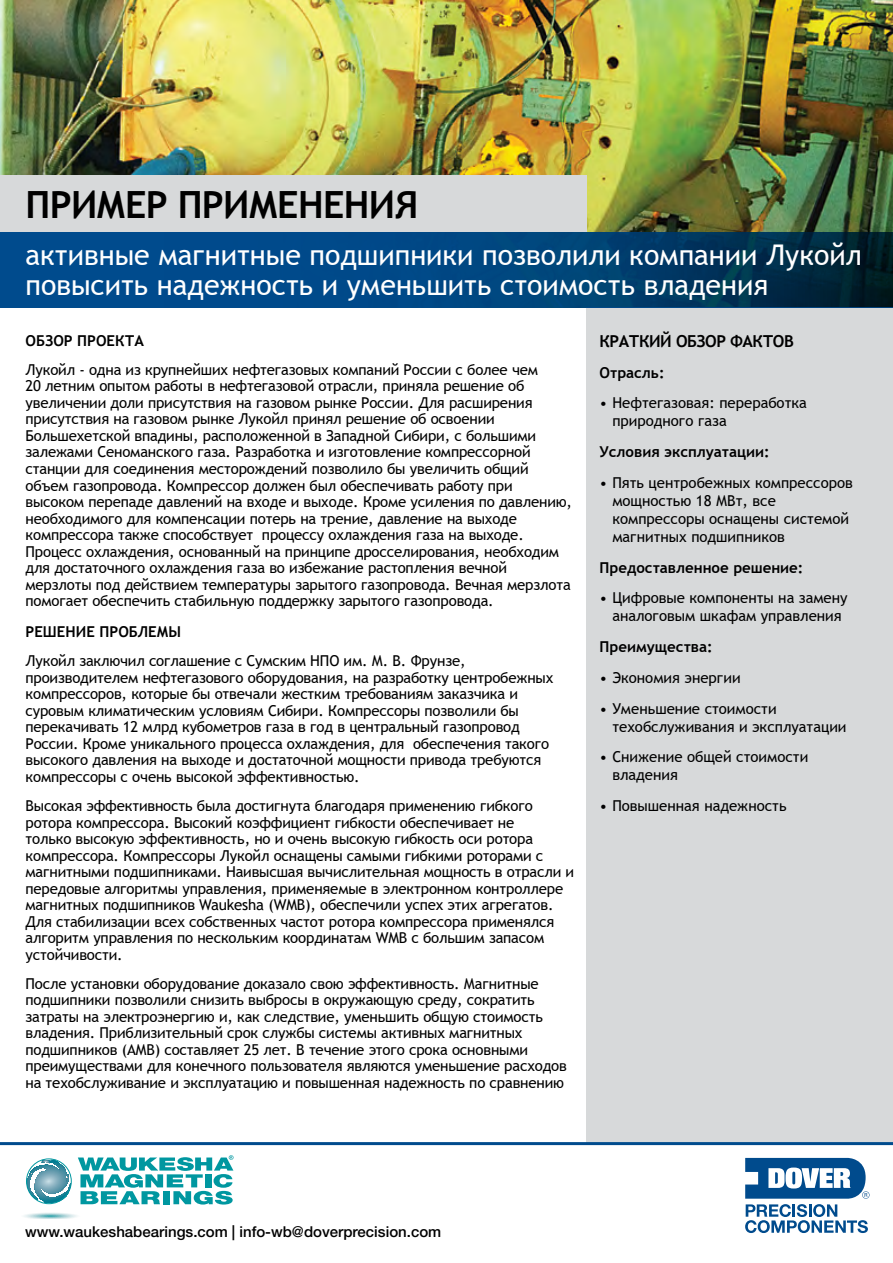
<style>
.page{position:relative;width:893px;height:1263px;background:#fff}
.page>*{position:absolute;margin:0;border:0;box-sizing:border-box;transform-origin:0 0}
.t1{font:700 37.5px "Trebuchet MS";letter-spacing:-.02em;color:#000}
.t2{font:28.5px/30px "Trebuchet MS";color:#fff}
.t3{font:700 16.5px "Trebuchet MS";letter-spacing:-.03em;color:#000}
.t4{font:15px/16.5px "Trebuchet MS";letter-spacing:-.01em;color:#000}
.t5{font:700 15px "Trebuchet MS";color:#000}
.t6{font:500 15px "Helvetica Neue LT Std";color:#000}
</style>
<div class="page">
<img style="left:0;top:0;width:893px;height:232px">
<div style="left:587px;top:307px;width:306px;height:836px;background:#d7d9da"></div>
<div style="left:0;top:176px;width:587px;height:56px;background:#d7d9da"></div>
<svg style="left:0;top:232px;width:893px;height:75px;background:#004074"></svg>
<svg style="left:745px;top:1158px;width:124px;height:75px"></svg>
<svg style="left:24px;top:1213px;width:53px;height:6px"></svg>
<svg style="left:26px;top:1160px;width:46px;height:45px"></svg>
<div style="left:26px;top:1158px;width:46px;height:46px;border:1px solid #0097a0;border-radius:50%"></div>
<svg style="left:78px;top:1155px;width:155px;height:49px"></svg>
<hr style="left:0;top:1142px;width:893px;height:3px;background:#004b8d">
<h1 class="t1" style="left:26px;top:181px;width:394px">ПРИМЕР ПРИМЕНЕНИЯ</h1>
<h2 class="t2" style="left:26px;top:240px;width:838px">активные магнитные подшипники позволили компании Лукойл повысить надежность и уменьшить стоимость владения</h2>
<p class="t5" style="left:26px;top:331px;width:120px">ОБЗОР ПРОЕКТА</p>
<p class="t4" style="left:26px;top:361px;width:548px">Лукойл - одна из крупнейших нефтегазовых компаний России с более чем<br>20 летним опытом работы в нефтегазовой отрасли, приняла решение об увеличении доли присутствия на газовом рынке России. Для расширения присутствия на газовом рынке Лукойл принял решение об освоении Большехетской впадины, расположенной в Западной Сибири, с большими залежами Сеноманского газа. Разработка и изготовление компрессорной станции для соединения месторождений позволило бы увеличить общий объем газопровода. Компрессор должен был обеспечивать работу при высоком перепаде давлений на входе и выходе. Кроме усиления по давлению, необходимого для компенсации потерь на трение, давление на выходе компрессора также способствует процессу охлаждения газа на выходе.<br>Процесс охлаждения, основанный на принципе дросселирования, необходим для достаточного охлаждения газа во избежание растопления вечной мерзлоты под действием температуры зарытого газопровода. Вечная мерзлота помогает обеспечить стабильную поддержку зарытого газопровода.</p>
<p class="t5" style="left:26px;top:622px;width:157px">РЕШЕНИЕ ПРОБЛЕМЫ</p>
<p class="t4" style="left:26px;top:653px;width:529px">Лукойл заключил соглашение с Сумским НПО им. М. В. Фрунзе, производителем нефтегазового оборудования, на разработку центробежных компрессоров, которые бы отвечали жестким требованиям заказчика и суровым климатическим условиям Сибири. Компрессоры позволили бы перекачивать 12 млрд кубометров газа в год в центральный газопровод России. Кроме уникального процесса охлаждения, для обеспечения такого высокого давления на выходе и достаточной мощности привода требуются компрессоры с очень высокой эффективностью.</p>
<p class="t4" style="left:26px;top:797px;width:550px">Высокая эффективность была достигнута благодаря применению гибкого ротора компрессора. Высокий коэффициент гибкости обеспечивает не<br>только высокую эффективность, но и очень высокую гибкость оси ротора компрессора. Компрессоры Лукойл оснащены самыми гибкими роторами с магнитными подшипниками. Наивысшая вычислительная мощность в отрасли и передовые алгоритмы управления, применяемые в электронном контроллере магнитных подшипников Waukesha (WMB), обеспечили успех этих агрегатов.<br>Для стабилизации всех собственных частот ротора компрессора применялся алгоритм управления по нескольким координатам WMB с большим запасом устойчивости.</p>
<p class="t4" style="left:26px;top:975px;width:543px">После установки оборудование доказало свою эффективность. Магнитные подшипники позволили снизить выбросы в окружающую среду, сократить затраты на электроэнергию и, как следствие, уменьшить общую стоимость владения. Приблизительный срок службы системы активных магнитных подшипников (AMB) составляет 25 лет. В течение этого срока основными преимуществами для конечного пользователя являются уменьшение расходов на техобслуживание и эксплуатацию и повышенная надежность по сравнению</p>
<p class="t3" style="left:600px;top:331px;width:196px">КРАТКИЙ ОБЗОР ФАКТОВ</p>
<p class="t5" style="left:600px;top:363px;width:66px">Отрасль:</p>
<p class="t4" style="left:612px;top:394px;width:196px;line-height:18px;text-indent:-13px">• Нефтегазовая: переработка природного газа</p>
<p class="t5" style="left:600px;top:442px;width:172px">Условия эксплуатации:</p>
<p class="t4" style="left:612px;top:473px;width:242px;line-height:18px;text-indent:-13px">• Пять центробежных компрессоров мощностью 18 МВт, все компрессоры оснащены системой магнитных подшипников</p>
<p class="t5" style="left:600px;top:558px;width:205px">Предоставленное решение:</p>
<p class="t4" style="left:600px;top:589px;width:250px;line-height:18px;text-align:center">• Цифровые компоненты на замену аналоговым шкафам управления</p>
<p class="t5" style="left:600px;top:637px;width:115px">Преимущества:</p>
<p class="t4" style="left:600px;top:669px;width:143px">• Экономия энергии</p>
<p class="t4" style="left:612px;top:699px;width:236px;line-height:18px;text-indent:-13px">• Уменьшение стоимости техобслуживания и эксплуатации</p>
<p class="t4" style="left:612px;top:748px;width:197px;line-height:18px;text-indent:-13px">• Снижение общей стоимости владения</p>
<p class="t4" style="left:600px;top:797px;width:189px">• Повышенная надежность</p>
<p class="t6" style="left:25px;top:1223px;width:418px">www.waukeshabearings.com | info-wb@doverprecision.com</p>
</div>
